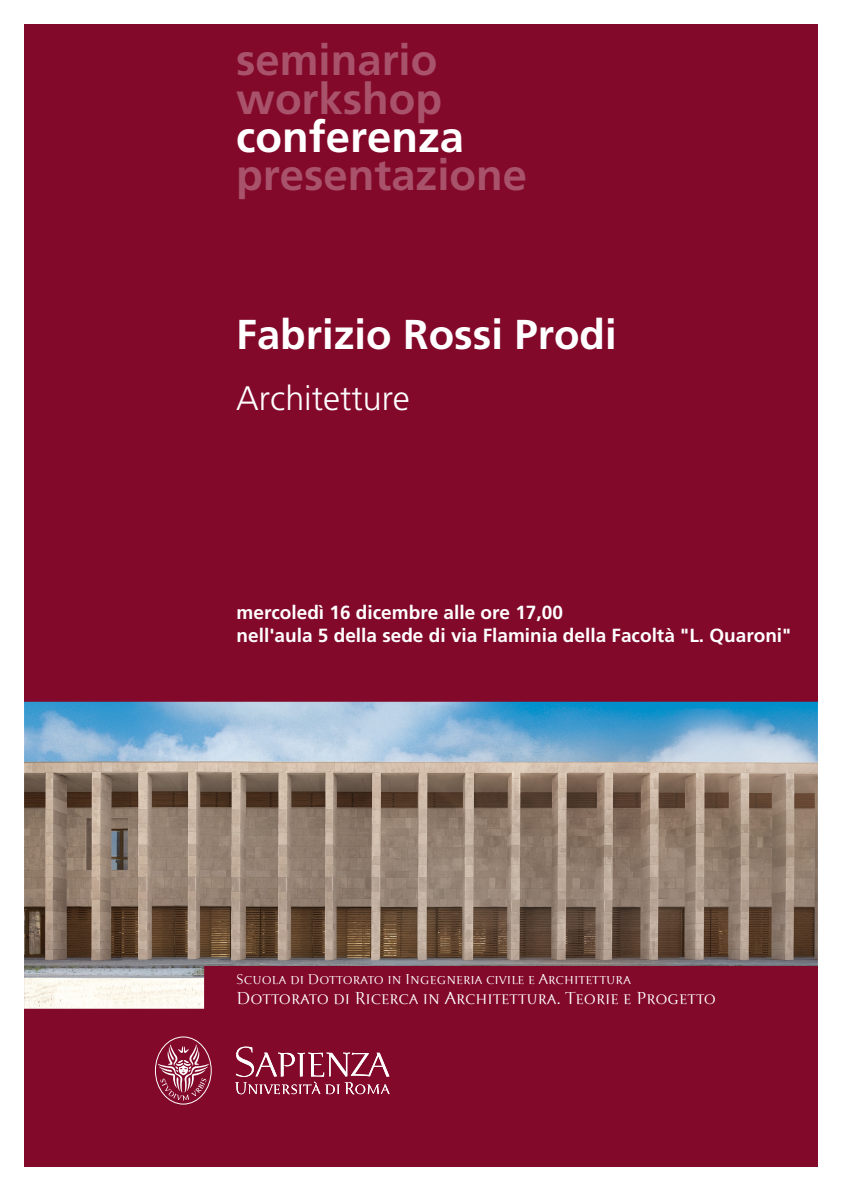
<style>
.page{position:relative;width:842px;height:1191px;background:#fff}
.page>*{position:absolute;margin:0;border:0;box-sizing:border-box;transform-origin:0 0}
.t1{font:700 43.6px "Frutiger";color:#a8536b}
.t2{font:700 43.6px "Frutiger";color:#fff}
.t3{font:700 41.7px "Frutiger";color:#fff}
.t4{font:300 34px "Frutiger";color:#fff}
.t5{font:700 19px/22.8px "Frutiger";color:#fff}
.t6{font:17px "Sapienza Regular SC";color:#fff}
.t7{font:14px "Sapienza Regular SC";color:#fff}
</style>
<div class="page">
<div style="left:24px;top:24px;width:794px;height:678px;background:#83092b"></div>
<div style="left:24px;top:966px;width:794px;height:200px;background:#83092b"></div>
<svg style="left:155px;top:1036px;width:57px;height:68px"></svg>
<svg style="left:235px;top:1046px;width:155px;height:48px"></svg>
<img style="left:24px;top:702px;width:794px;height:306px">
<h1 class="t1" style="left:236px;top:35px;width:203px">seminario</h1>
<h1 class="t1" style="left:236px;top:73px;width:207px">workshop</h1>
<h1 class="t2" style="left:236px;top:111px;width:229px">conferenza</h1>
<h1 class="t1" style="left:236px;top:150px;width:292px">presentazione</h1>
<h2 class="t3" style="left:236px;top:310px;width:382px">Fabrizio Rossi Prodi</h2>
<h3 class="t4" style="left:236px;top:379px;width:175px">Architetture</h3>
<p class="t5" style="left:237px;top:601px;width:556px">mercoledì 16 dicembre alle ore 17,00<br>nell'aula 5 della sede di via Flaminia della Facoltà "L. Quaroni"</p>
<p class="t7" style="left:236px;top:970px;width:396px">Scuola di Dottorato in Ingegneria civile e Architettura</p>
<p class="t6" style="left:236px;top:988px;width:481px">Dottorato di Ricerca in Architettura. Teorie e Progetto</p>
</div>
